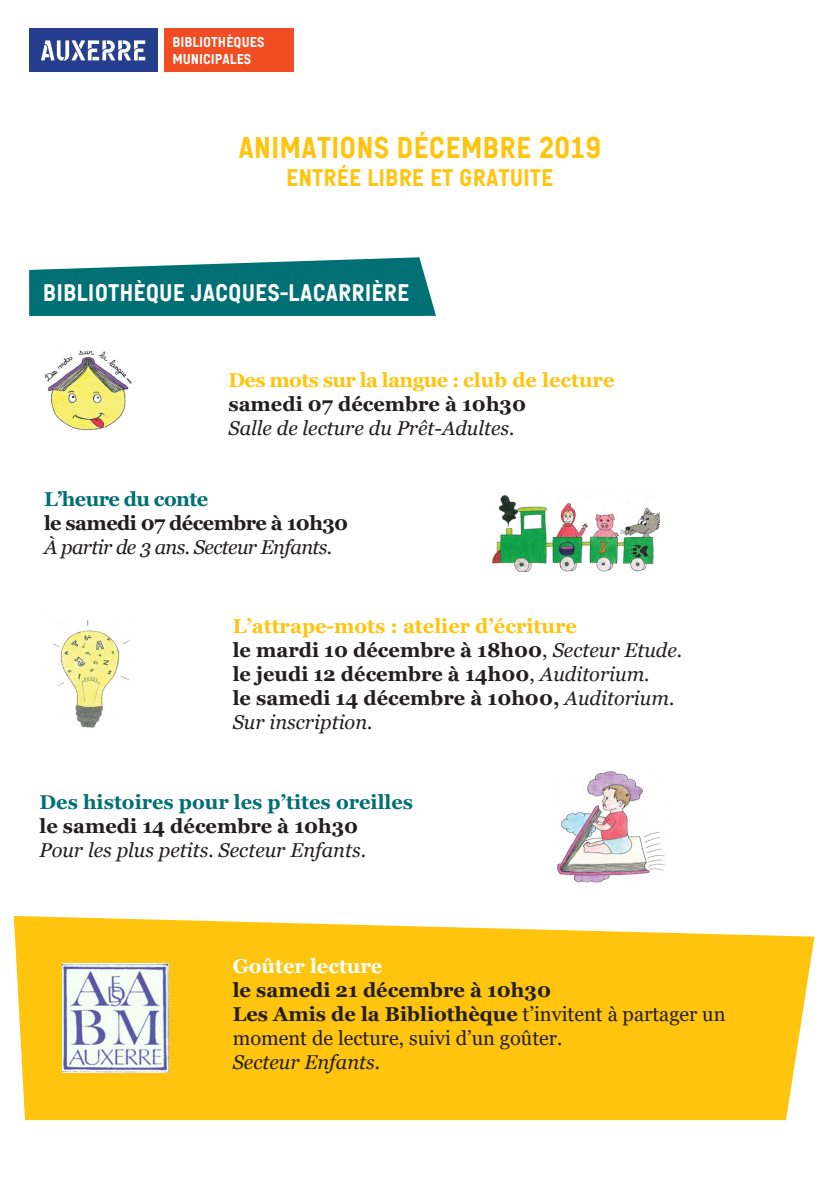
<style>
.page{position:relative;width:840px;height:1191px;background:#fff}
.page>*{position:absolute;margin:0;border:0;box-sizing:border-box;transform-origin:0 0}
.t1{font:30px "Auxerrenormal";color:#fec40e}
.t2{font:24px "Auxerrenormal";color:#fff}
.t3{font:24px "Auxerrenormal";color:#fec40e}
.t4{font:700 20px "Georgia";color:#231f20}
.t5{font:italic 20px "Georgia";color:#231f20}
.t6{font:20px/24px "Georgia";color:#231f20}
.t7{font:700 20px "Georgia";color:#007075}
.t8{font:700 20px "Georgia";letter-spacing:-.03em;color:#fec40e}
.t9{font:700 20px "Georgia";color:#fec40e}
.t10{font:italic 20px "Georgia";letter-spacing:-.03em;color:#231f20}
.t11{font:700 20px "Georgia";letter-spacing:-.03em;color:#231f20}
.t12{font:700 20px "Georgia";letter-spacing:-.03em;color:#007075}
.t13{font:700 20px "Georgia";color:#fff}
.t14{font:14.2px/17.2px "Auxerrenormal";color:#fff}
.s1{font-weight:400}
.s2{font-weight:400;font-style:italic}
.s3{font-weight:700}
</style>
<div class="page">
<svg style="left:14px;top:916px;width:800px;height:204px;background:#fec821"></svg>
<div style="left:164px;top:28px;width:130px;height:44px;background:#f04d22"></div>
<svg style="left:29px;top:257px;width:407px;height:59px"></svg>
<div style="left:30px;top:271px;width:392px;height:44px;background:#007075"></div>
<div style="left:29px;top:270px;width:394px;height:46px;border:2px solid #007075"></div>
<div style="left:29px;top:28px;width:128px;height:44px;background:#253f8e"></div>
<svg style="left:41px;top:40px;width:104px;height:21px"></svg>
<img style="left:44px;top:350px;width:88px;height:81px">
<img style="left:492px;top:495px;width:167px;height:77px">
<img style="left:52px;top:620px;width:78px;height:108px">
<img style="left:557px;top:771px;width:108px;height:112px">
<img style="left:62px;top:963px;width:106px;height:109px">
<p class="t14" style="left:172px;top:33px;width:94px">BIBLIOTHÈQUES<br>MUNICIPALES</p>
<p class="t1" style="left:238px;top:131px;width:364px">ANIMATIONS DÉCEMBRE 2019</p>
<p class="t3" style="left:286px;top:165px;width:269px">ENTRÉE LIBRE ET GRATUITE</p>
<p class="t2" style="left:43px;top:280px;width:368px">BIBLIOTHÈQUE JACQUES-LACARRIÈRE</p>
<p class="t8" style="left:228px;top:367px;width:387px">Des mots sur la langue : club de lecture</p>
<p class="t4" style="left:228px;top:391px;width:299px">samedi 07 décembre à 10h30</p>
<p class="t5" style="left:228px;top:415px;width:287px">Salle de lecture du Prêt-Adultes.</p>
<p class="t12" style="left:44px;top:486px;width:165px">L’heure du conte</p>
<p class="t11" style="left:44px;top:510px;width:305px">le samedi 07 décembre à 10h30</p>
<p class="t10" style="left:44px;top:534px;width:290px">À partir de 3 ans. Secteur Enfants.</p>
<p class="t9" style="left:232px;top:613px;width:345px">L’attrape-mots : atelier d’écriture</p>
<p class="t4" style="left:232px;top:637px;width:451px">le mardi 10 décembre à 18h00<span class="s1">,</span> <span class="s2">Secteur Etude.</span></p>
<p class="t4" style="left:232px;top:661px;width:418px">le jeudi 12 décembre à 14h00<span class="s1">,</span> <span class="s2">Auditorium.</span></p>
<p class="t4" style="left:232px;top:685px;width:443px">le samedi 14 décembre à 10h00, <span class="s2">Auditorium.</span></p>
<p class="t5" style="left:232px;top:709px;width:141px">Sur inscription.</p>
<p class="t7" style="left:39px;top:789px;width:375px">Des histoires pour les p’tites oreilles</p>
<p class="t4" style="left:39px;top:813px;width:320px">le samedi 14 décembre à 10h30</p>
<p class="t5" style="left:39px;top:837px;width:328px">Pour les plus petits. Secteur Enfants.</p>
<p class="t13" style="left:232px;top:953px;width:151px">Goûter lecture</p>
<p class="t4" style="left:232px;top:977px;width:320px">le samedi 21 décembre à 10h30</p>
<p class="t6" style="left:232px;top:1003px;width:494px"><span class="s3">Les Amis de la Bibliothèque</span> t’invitent à partager un moment de lecture, suivi d’un goûter.</p>
<p class="t5" style="left:232px;top:1050px;width:149px">Secteur Enfants.</p>
</div>
